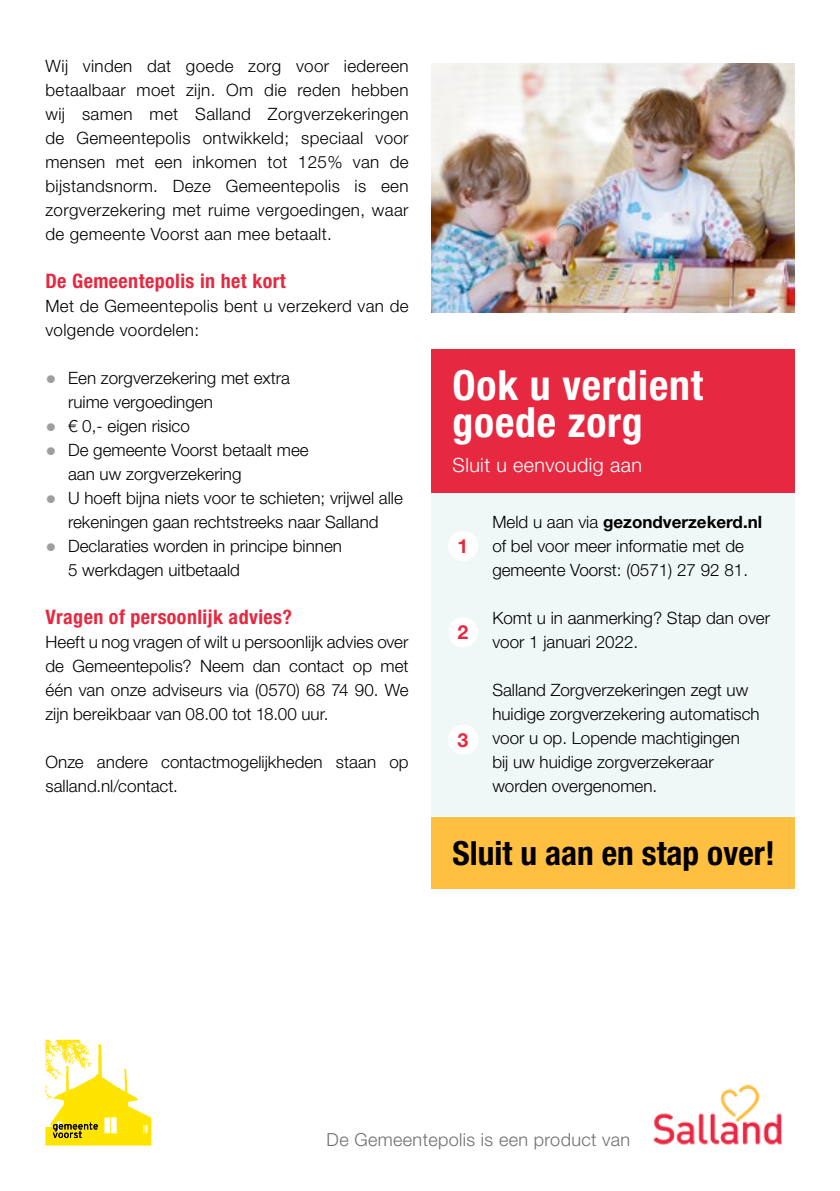
<style>
.page{position:relative;width:840px;height:1191px;background:#fff}
.page>*{position:absolute;margin:0;border:0;box-sizing:border-box;transform-origin:0 0}
.t1{font:700 condensed 41.6px/37px "Helvetica Neue LT Std";letter-spacing:.02em;color:#fff}
.t2{font:700 condensed 33.4px "Helvetica Neue LT Std";color:#000}
.t3{font:700 condensed 20px "Helvetica Neue LT Std";letter-spacing:.02em;color:#e62940}
.t4{font:300 19.6px "Helvetica Neue LT Std";letter-spacing:.02em;color:#fff}
.t5{font:700 19.4px "Helvetica Neue LT Std";color:#e62940}
.t6{font:300 18px "Helvetica Neue LT Std";letter-spacing:.02em;color:#706f6f}
.t7{font:300 17px/24px "Helvetica Neue LT Std";color:#000}
.t8{font:300 17px/24px "Helvetica Neue LT Std";letter-spacing:.02em;color:#000}
.s1{font-size:22px;color:#9d9d9c}
.s2{font-weight:700}
</style>
<div class="page">
<div style="left:431px;top:349px;width:363px;height:144px;background:#e62940"></div>
<div style="left:431px;top:493px;width:363px;height:323px;background:#f0f7f7"></div>
<div style="left:447px;top:531px;width:31px;height:30px;background:#fff;border-radius:50%"></div>
<div style="left:447px;top:617px;width:31px;height:30px;background:#fff;border-radius:50%"></div>
<div style="left:447px;top:724px;width:31px;height:30px;background:#fff;border-radius:50%"></div>
<div style="left:431px;top:816px;width:363px;height:72px;background:#ffbf40"></div>
<svg style="left:45px;top:1039px;width:106px;height:106px"></svg>
<img style="left:73px;top:1122px;width:25px;height:7px">
<img style="left:431px;top:63px;width:363px;height:249px">
<img style="left:653px;top:1084px;width:129px;height:61px">
<p class="t7" style="left:45px;top:54px;width:364px;text-align:justify">Wij vinden dat goede zorg voor iedereen betaalbaar moet zijn. Om die reden hebben wij samen met Salland Zorgverzekeringen de Gemeentepolis ontwikkeld; speciaal voor mensen met een inkomen tot 125% van de bijstandsnorm. Deze Gemeentepolis is een zorgverzekering met ruime vergoedingen, waar de gemeente Voorst aan mee betaalt.</p>
<p class="t3" style="left:45px;top:269px;width:242px">De Gemeentepolis in het kort</p>
<p class="t8" style="left:45px;top:294px;width:364px">Met de Gemeentepolis bent u verzekerd van de volgende voordelen:</p>
<p class="t7" style="left:68px;top:366px;width:223px;text-indent:-23px"><span class="s1">•</span> Een zorgverzekering met extra ruime vergoedingen</p>
<p class="t7" style="left:45px;top:414px;width:146px"><span class="s1">•</span> € 0,- eigen risico</p>
<p class="t7" style="left:68px;top:438px;width:242px;text-indent:-23px"><span class="s1">•</span> De gemeente Voorst betaalt mee aan uw zorgverzekering</p>
<p class="t7" style="left:45px;top:486px;width:359px;text-align:center"><span class="s1">•</span> U hoeft bijna niets voor te schieten; vrijwel alle rekeningen gaan rechtstreeks naar Salland</p>
<p class="t7" style="left:68px;top:534px;width:275px;text-indent:-23px"><span class="s1">•</span> Declaraties worden in principe binnen<br>5 werkdagen uitbetaald</p>
<p class="t3" style="left:45px;top:605px;width:248px">Vragen of persoonlijk advies?</p>
<p class="t7" style="left:45px;top:630px;width:364px;text-align:justify">Heeft u nog vragen of wilt u persoonlijk advies over de Gemeentepolis? Neem dan contact op met één van onze adviseurs via (0570) 68 74 90. We zijn bereikbaar van 08.00 tot 18.00 uur.</p>
<p class="t7" style="left:45px;top:750px;width:364px">Onze andere contactmogelijkheden staan op salland.nl/contact.</p>
<h1 class="t1" style="left:452px;top:366px;width:252px">Ook u verdient goede zorg</h1>
<p class="t4" style="left:452px;top:453px;width:191px">Sluit u eenvoudig aan</p>
<p class="t5" style="left:457px;top:534px;width:12px">1</p>
<p class="t5" style="left:457px;top:620px;width:12px">2</p>
<p class="t5" style="left:457px;top:727px;width:12px">3</p>
<p class="t7" style="left:492px;top:510px;width:271px">Meld u aan via <span class="s2">gezondverzekerd.nl </span>of bel voor meer informatie met de gemeente Voorst: (0571) 27 92 81.</p>
<p class="t7" style="left:492px;top:606px;width:279px">Komt u in aanmerking? Stap dan over voor 1 januari 2022.</p>
<p class="t7" style="left:492px;top:678px;width:269px">Salland Zorgverzekeringen zegt uw huidige zorgverzekering automatisch voor u op. Lopende machtigingen bij uw huidige zorgverzekeraar worden overgenomen.</p>
<h2 class="t2" style="left:452px;top:833px;width:323px">Sluit u aan en stap over!</h2>
<p class="t6" style="left:326px;top:1128px;width:305px">De Gemeentepolis is een product van</p>
</div>
